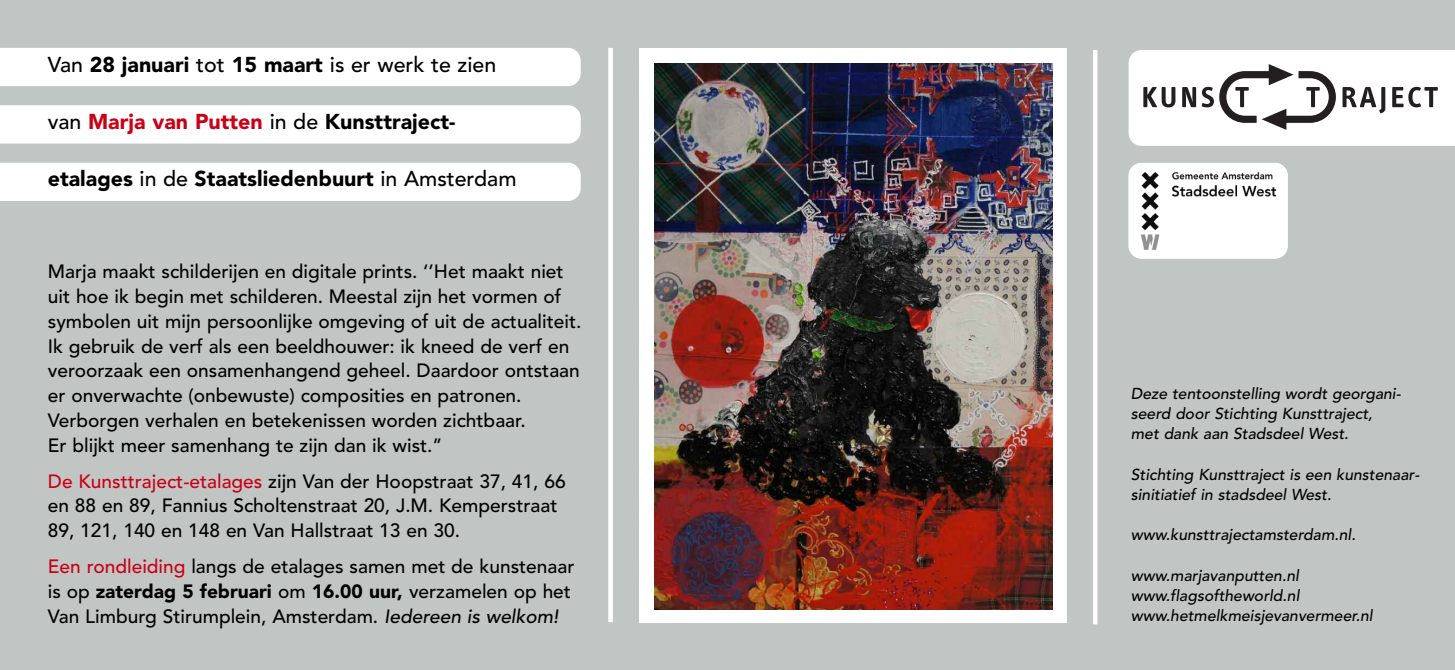
<style>
.page{position:relative;width:1455px;height:670px;background:#fff}
.page>*{position:absolute;margin:0;border:0;box-sizing:border-box;transform-origin:0 0}
.t1{font:900 21.38px "Avenir";color:#000}
.t2{font:500 21.38px "Avenir";color:#000}
.t3{font:900 21.38px "Avenir";color:#ca0016}
.t4{font:500 19.12px/24.8px "Avenir";color:#000}
.t5{font:italic 500 15.75px/20.2px "Avenir";color:#000}
.s1{font-weight:900}
.s2{font-weight:500;color:#000}
.s3{color:#000}
.s4{font-weight:500}
.s5{color:#ca0016}
.s6{font-style:italic}
</style>
<div class="page">
<div style="left:0;top:0;width:1454px;height:670px;background:#c1c6c5"></div>
<div style="left:639px;top:48px;width:428px;height:574px;background:#fff"></div>
<img style="left:654px;top:64px;width:398px;height:545px">
<svg style="left:608px;top:48px;width:4px;height:574px;fill:#fff"></svg>
<div style="left:1092px;top:50px;width:5px;height:574px;background:#fff"></div>
<div style="left:0;top:48px;width:580px;height:38px;background:#fff"></div>
<div style="left:0;top:105px;width:580px;height:39px;background:#fff"></div>
<div style="left:0;top:163px;width:580px;height:38px;background:#fff"></div>
<svg style="left:1128px;top:50px;width:326px;height:96px"></svg>
<img style="left:1128px;top:163px;width:159px;height:95px;border-radius:13px">
<p class="t2" style="left:48px;top:56px;width:450px">Van <span class="s1">28 januari</span> tot <span class="s1">15 maart</span> is er werk te zien</p>
<p class="t3" style="left:48px;top:113px;width:409px"><span class="s2">van</span> Marja van Putten <span class="s2">in de</span> <span class="s3">Kunsttraject-</span></p>
<p class="t1" style="left:48px;top:170px;width:470px">etalages <span class="s4">in de</span> Staatsliedenbuurt <span class="s4">in Amsterdam</span></p>
<p class="t4" style="left:48px;top:261px;width:535px">Marja maakt schilderijen en digitale prints. ‘’Het maakt niet uit hoe ik begin met schilderen. Meestal zijn het vormen of symbolen uit mijn persoonlijke omgeving of uit de actualiteit.<br>Ik gebruik de verf als een beeldhouwer: ik kneed de verf en veroorzaak een onsamenhangend geheel. Daardoor ontstaan er onverwachte (onbewuste) composities en patronen.<br>Verborgen verhalen en betekenissen worden zichtbaar.<br>Er blijkt meer samenhang te zijn dan ik wist.”</p>
<p class="t4" style="left:48px;top:470px;width:519px"><span class="s5">De Kunsttraject-etalages</span> zijn Van der Hoopstraat 37, 41, 66 en 88 en 89, Fannius Scholtenstraat 20, J.M. Kemperstraat<br>89, 121, 140 en 148 en Van Hallstraat 13 en 30.</p>
<p class="t4" style="left:48px;top:555px;width:528px"><span class="s5">Een rondleiding</span> langs de etalages samen met de kunstenaar is op <span class="s1">zaterdag 5 februari</span> om <span class="s1">16.00 uur,</span> verzamelen op het<br>Van Limburg Stirumplein, Amsterdam. <span class="s6">Iedereen is welkom!</span></p>
<p class="t5" style="left:1130px;top:384px;width:271px">Deze tentoonstelling wordt georgani&shy;seerd door Stichting Kunsttraject, met dank aan Stadsdeel West.</p>
<p class="t5" style="left:1130px;top:465px;width:290px">Stichting Kunsttraject is een kunstenaar&shy;sinitiatief in stadsdeel West.</p>
<p class="t5" style="left:1130px;top:526px;width:226px">www.kunsttrajectamsterdam.nl.</p>
<p class="t5" style="left:1130px;top:566px;width:243px">www.marjavanputten.nl www.flagsoftheworld.nl www.hetmelkmeisjevanvermeer.nl</p>
</div>
